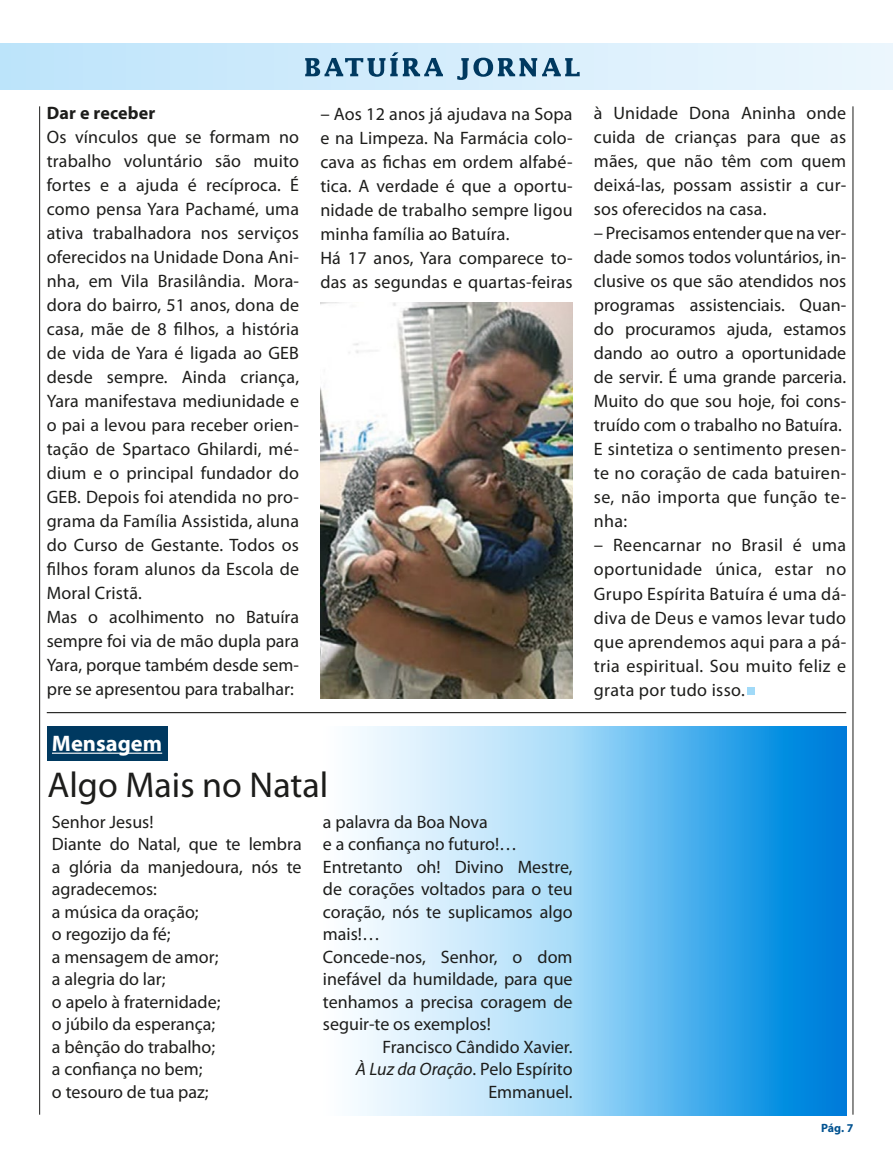
<style>
.page{position:relative;width:893px;height:1170px;background:#fff}
.page>*{position:absolute;margin:0;border:0;box-sizing:border-box;transform-origin:0 0}
.t1{font:36px "Myriad Pro";color:#1d1d1b}
.t2{font:700 22.5px "Myriad Pro";color:#fff}
.t3{font:18px/24px "Myriad Pro";color:#1d1d1b}
.t4{font:700 18px "Myriad Pro";letter-spacing:.01em;color:#1d1d1b}
.t5{font:700 12px "Myriad Pro";color:#005290}
.s1{font-size:18.75px}
.s2{font-style:italic}
</style>
<div class="page">
<div style="left:0;top:44px;width:893px;height:45px;background:linear-gradient(to right,#bde4fa,#ecf6fd)"></div>
<hr style="left:853px;top:106px;width:1px;height:1008px;background:#1d1d1b">
<hr style="left:39px;top:106px;width:1px;height:1008px;background:#1d1d1b">
<svg style="left:305px;top:52px;width:138px;height:25px;background:#8cb0c8"></svg>
<svg style="left:457px;top:58px;width:123px;height:22px;background:#88abc2"></svg>
<svg style="left:354px;top:726px;width:219px;height:389px;background:#cfebfb"></svg>
<img style="left:320px;top:302px;width:253px;height:397px">
<div style="left:747px;top:686px;width:8px;height:8px;background:#a1daf8"></div>
<div style="left:47px;top:726px;width:121px;height:34px;background:#003960"></div>
<hr style="left:52px;top:752px;width:110px;height:1px;background:#fff">
<hr style="left:47px;top:712px;width:799px;height:1px;background:#1d1d1b">
<div style="left:573px;top:726px;width:273px;height:389px;background:linear-gradient(to right,#9cdafb,#0078da)"></div>
<p class="t4" style="left:47px;top:101px;width:110px">Dar e receber</p>
<p class="t3" style="left:47px;top:125px;width:254px">Os vínculos que se formam no trabalho voluntário são muito fortes e a ajuda é recíproca. É como pensa Yara Pachamé, uma ativa trabalhadora nos serviços oferecidos na Unidade Dona Ani&shy;nha, em Vila Brasilândia. Mora&shy;dora do bairro, 51 anos, dona de casa, mãe de 8 filhos, a história de vida de Yara é ligada ao GEB desde sempre. Ainda criança,<br>Yara manifestava mediunidade e o pai a levou para receber orien&shy;tação de Spartaco Ghilardi, mé&shy;dium e o principal fundador do<br>GEB. Depois foi atendida no pro&shy;grama da Família Assistida, aluna do Curso de Gestante. Todos os filhos foram alunos da Escola de<br>Moral Cristã.<br>Mas o acolhimento no Batuíra sempre foi via de mão dupla para<br>Yara, porque também desde sem&shy;pre se apresentou para trabalhar:</p>
<p class="t3" style="left:320px;top:101px;width:254px"><span class="s1">–</span> Aos 12 anos já ajudava na Sopa e na Limpeza. Na Farmácia colo&shy;cava as fichas em ordem alfabé&shy;tica. A verdade é que a oportu&shy;nidade de trabalho sempre ligou minha família ao Batuíra.<br>Há 17 anos, Yara comparece to&shy;das as segundas e quartas-feiras</p>
<p class="t3" style="left:594px;top:101px;width:254px;text-align:justify">à Unidade Dona Aninha onde cuida de crianças para que as mães, que não têm com quem deixá-las, possam assistir a cur&shy;sos oferecidos na casa.</p>
<p class="t3" style="left:594px;top:221px;width:254px"><span class="s1">–</span> Precisamos entender que na ver&shy;dade somos todos voluntários, in&shy;clusive os que são atendidos nos programas assistenciais. Quan&shy;do procuramos ajuda, estamos dando ao outro a oportunidade de servir. É uma grande parceria.<br>Muito do que sou hoje, foi cons&shy;truído com o trabalho no Batuíra.<br>E sintetiza o sentimento presen&shy;te no coração de cada batuiren&shy;se, não importa que função te&shy;nha:</p>
<p class="t3" style="left:594px;top:533px;width:254px;text-align:justify"><span class="s1">–</span> Reencarnar no Brasil é uma oportunidade única, estar no Grupo Espírita Batuíra é uma dá&shy;diva de Deus e vamos levar tudo que aprendemos aqui para a pá&shy;tria espiritual. Sou muito feliz e grata por tudo isso.</p>
<p class="t2" style="left:52px;top:728px;width:112px">Mensagem</p>
<h1 class="t1" style="left:47px;top:762px;width:282px">Algo Mais no Natal</h1>
<p class="t3" style="left:52px;top:810px;width:251px;line-height:22.5px">Senhor Jesus!<br>Diante do Natal, que te lembra a glória da manjedoura, nós te agradecemos:<br>a música da oração;<br>o regozijo da fé;<br>a mensagem de amor;<br>a alegria do lar;<br>o apelo à fraternidade;<br>o júbilo da esperança;<br>a bênção do trabalho;<br>a confiança no bem;<br>o tesouro de tua paz;</p>
<p class="t3" style="left:323px;top:810px;width:251px;line-height:22.5px">a palavra da Boa Nova<br>e a confiança no futuro!…<br>Entretanto oh! Divino Mestre, de corações voltados para o teu coração, nós te suplicamos algo mais!…<br>Concede-nos, Senhor, o dom inefável da humildade, para que tenhamos a precisa coragem de seguir-te os exemplos!</p>
<p class="t3" style="left:356px;top:1035px;width:218px;line-height:22.5px;text-align:right">Francisco Cândido Xavier.<br><span class="s2">À Luz da Oração</span>. Pelo Espírito<br>Emmanuel.</p>
<p class="t5" style="left:821px;top:1120px;width:34px">Pág. 7</p>
</div>
